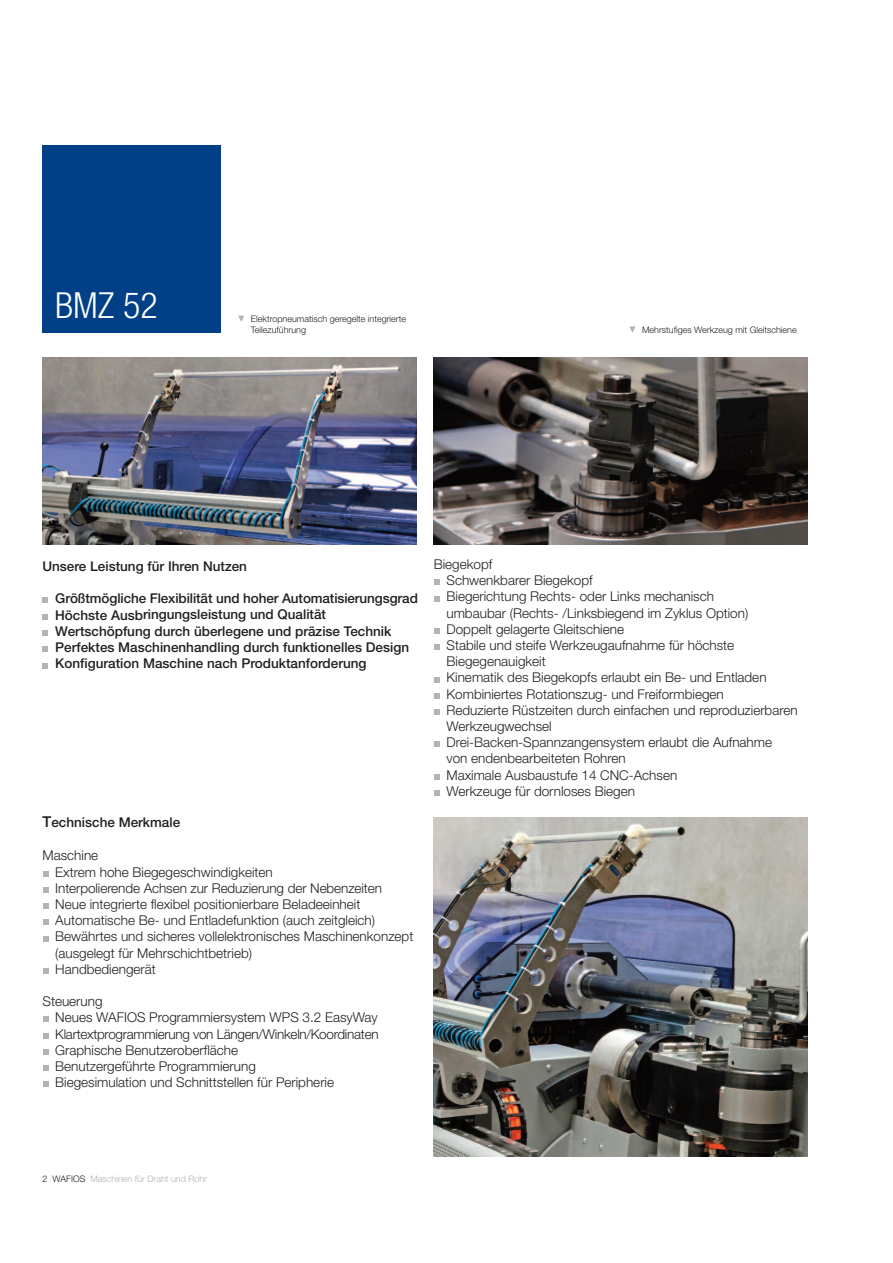
<style>
.page{position:relative;width:893px;height:1263px;background:#fff}
.page>*{position:absolute;margin:0;border:0;box-sizing:border-box;transform-origin:0 0}
.t1{font:300 condensed 36px "Helvetica Neue LT";color:#fff}
.t2{font:300 13.5px/16.2px "Helvetica Neue LT";color:#231f20}
.t3{font:500 13.5px/16.2px "Helvetica Neue LT";color:#231f20}
.t4{font:300 9px/10.8px "Helvetica Neue LT";color:#231f20}
.t5{font:300 9px "Helvetica Neue LT";color:#b2b3b7}
.s1{font-size:15px}
.s2{color:#231f20}
</style>
<div class="page">
<svg style="left:43px;top:968px;width:5px;height:6px"></svg>
<svg style="left:43px;top:1016px;width:5px;height:6px"></svg>
<svg style="left:43px;top:1049px;width:5px;height:6px"></svg>
<svg style="left:43px;top:871px;width:5px;height:6px"></svg>
<svg style="left:43px;top:887px;width:5px;height:6px"></svg>
<svg style="left:43px;top:903px;width:5px;height:6px"></svg>
<svg style="left:43px;top:919px;width:5px;height:6px"></svg>
<svg style="left:43px;top:936px;width:5px;height:6px"></svg>
<svg style="left:43px;top:1081px;width:5px;height:6px"></svg>
<svg style="left:43px;top:1065px;width:5px;height:6px"></svg>
<svg style="left:43px;top:1033px;width:5px;height:6px"></svg>
<svg style="left:434px;top:677px;width:6px;height:5px"></svg>
<svg style="left:434px;top:693px;width:6px;height:6px"></svg>
<svg style="left:434px;top:741px;width:6px;height:6px"></svg>
<svg style="left:434px;top:579px;width:6px;height:6px"></svg>
<svg style="left:434px;top:596px;width:6px;height:5px"></svg>
<svg style="left:434px;top:628px;width:6px;height:6px"></svg>
<svg style="left:434px;top:644px;width:6px;height:6px"></svg>
<svg style="left:434px;top:790px;width:6px;height:6px"></svg>
<svg style="left:434px;top:774px;width:6px;height:6px"></svg>
<svg style="left:434px;top:709px;width:6px;height:6px"></svg>
<svg style="left:238px;top:316px;width:6px;height:6px"></svg>
<svg style="left:629px;top:326px;width:6px;height:7px"></svg>
<div style="left:43px;top:146px;width:178px;height:187px;background:#014086"></div>
<img style="left:43px;top:357px;width:374px;height:187px">
<img style="left:434px;top:357px;width:374px;height:187px">
<img style="left:434px;top:817px;width:374px;height:340px">
<svg style="left:42px;top:597px;width:6px;height:6px"></svg>
<svg style="left:42px;top:614px;width:6px;height:6px"></svg>
<svg style="left:42px;top:630px;width:6px;height:6px"></svg>
<svg style="left:42px;top:646px;width:6px;height:6px"></svg>
<svg style="left:42px;top:663px;width:6px;height:5px"></svg>
<h1 class="t1" style="left:55px;top:293px;width:104px">BMZ 52</h1>
<p class="t4" style="left:251px;top:314px;width:157px">Elektropneumatisch geregelte integrierte<br>Teilezuführung</p>
<p class="t4" style="left:642px;top:325px;width:156px">Mehrstufiges Werkzeug mit Gleitschiene</p>
<p class="t3" style="left:42px;top:559px;width:206px">Unsere Leistung für Ihren Nutzen</p>
<p class="t3" style="left:55px;top:592px;width:364px">Größtmögliche Flexibilität und hoher Automatisierungsgrad Höchste Ausbringungsleistung und Qualität Wertschöpfung durch überlegene und präzise Technik Perfektes Maschinenhandling durch funktionelles Design Konfiguration Maschine nach Produktanforderung</p>
<p class="t3" style="left:43px;top:815px;width:139px"><span class="s1">T</span>echnische Merkmale</p>
<p class="t2" style="left:55px;top:849px;width:360px;text-indent:-13px">Maschine<br>Extrem hohe Biegegeschwindigkeiten<br>Interpolierende Achsen zur Reduzierung der Nebenzeiten Neue integrierte flexibel positionierbare Beladeeinheit Automatische Be- und Entladefunktion (auch zeitgleich)<br>Bewährtes und sicheres vollelektronisches Maschinenkonzept (ausgelegt für Mehrschichtbetrieb)<br>Handbediengerät</p>
<p class="t2" style="left:55px;top:994px;width:325px;text-indent:-13px">Steuerung<br>Neues WAFIOS Programmiersystem WPS 3.2 EasyWay Klartextprogrammierung von Längen/Winkeln/Koordinaten Graphische Benutzeroberfläche<br>Benutzergeführte Programmierung<br>Biegesimulation und Schnittstellen für Peripherie</p>
<p class="t2" style="left:446px;top:557px;width:353px;text-indent:-13px">Biegekopf<br>Schwenkbarer Biegekopf<br>Biegerichtung Rechts- oder Links mechanisch<br>umbaubar (Rechts- /Linksbiegend im Zyklus Option)<br>Doppelt gelagerte Gleitschiene<br>Stabile und steife Werkzeugaufnahme für höchste Biegegenauigkeit<br>Kinematik des Biegekopfs erlaubt ein Be- und Entladen Kombiniertes Rotationszug- und Freiformbiegen<br>Reduzierte Rüstzeiten durch einfachen und reproduzierbaren Werkzeugwechsel<br>Drei-Backen-Spannzangensystem erlaubt die Aufnahme<br>von endenbearbeiteten Rohren<br>Maximale Ausbaustufe 14 CNC-Achsen<br>Werkzeuge für dornloses Biegen</p>
<p class="t5" style="left:43px;top:1176px;width:166px"><span class="s2">2 WAFIOS</span> Maschinen für Draht und Rohr</p>
</div>
